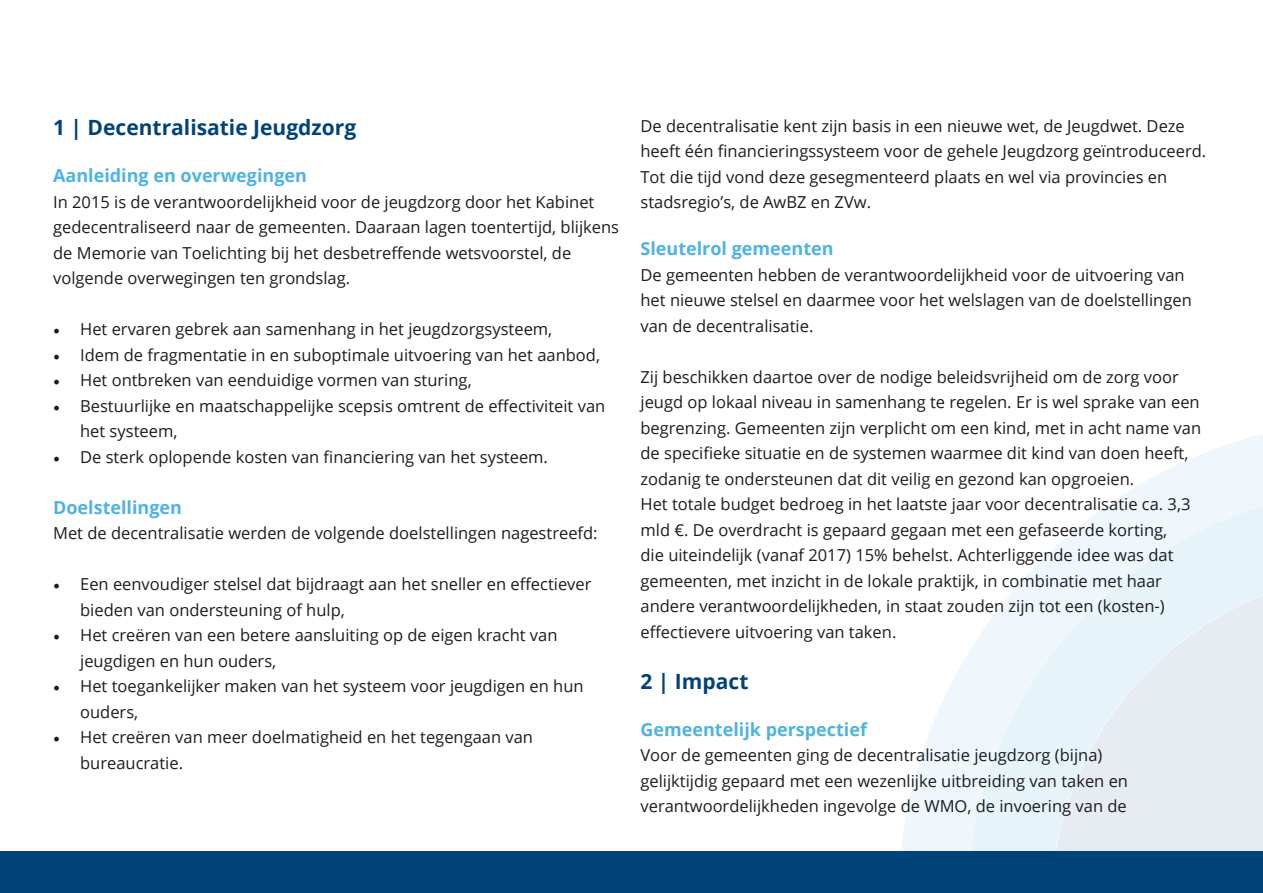
<style>
.page{position:relative;width:1263px;height:893px;background:#fff}
.page>*{position:absolute;margin:0;border:0;box-sizing:border-box;transform-origin:0 0}
.t1{font:700 21px "Open Sans";color:#004379}
.t2{font:700 18px "Open Sans";color:#4fb3e0}
.t3{font:16.5px/25.5px "Open Sans";color:#1c1d1b}
.s1{font-family:"Minion Pro";font-size:18px}
</style>
<div class="page">
<svg style="left:901px;top:434px;width:362px;height:417px"></svg>
<svg style="left:967px;top:488px;width:296px;height:363px;fill:#eff7fc"></svg>
<div style="left:1051px;top:572px;width:212px;height:279px;background:#e6ecf1"></div>
<div style="left:0;top:851px;width:1263px;height:42px;background:#004379"></div>
<p class="t1" style="left:53px;top:113px;width:305px">1 | Decentralisatie Jeugdzorg</p>
<p class="t2" style="left:53px;top:163px;width:255px">Aanleiding en overwegingen</p>
<p class="t3" style="left:53px;top:189px;width:567px">In 2015 is de verantwoordelijkheid voor de jeugdzorg door het Kabinet gedecentraliseerd naar de gemeenten. Daaraan lagen toentertijd, blijkens de Memorie van Toelichting bij het desbetreffende wetsvoorstel, de volgende overwegingen ten grondslag.</p>
<p class="t3" style="left:53px;top:316px;width:501px"><span class="s1">•</span> Het ervaren gebrek aan samenhang in het jeugdzorgsysteem,</p>
<p class="t3" style="left:53px;top:342px;width:548px"><span class="s1">•</span> Idem de fragmentatie in en suboptimale uitvoering van het aanbod,</p>
<p class="t3" style="left:53px;top:367px;width:420px"><span class="s1">•</span> Het ontbreken van eenduidige vormen van sturing,</p>
<p class="t3" style="left:80px;top:393px;width:527px;text-indent:-27px"><span class="s1">•</span> Bestuurlijke en maatschappelijke scepsis omtrent de effectiviteit van het systeem,</p>
<p class="t3" style="left:53px;top:444px;width:496px"><span class="s1">•</span> De sterk oplopende kosten van financiering van het systeem.</p>
<p class="t2" style="left:53px;top:494px;width:130px">Doelstellingen</p>
<p class="t3" style="left:53px;top:520px;width:546px">Met de decentralisatie werden de volgende doelstellingen nagestreefd:</p>
<p class="t3" style="left:80px;top:571px;width:513px;text-indent:-27px"><span class="s1">•</span> Een eenvoudiger stelsel dat bijdraagt aan het sneller en effectiever bieden van ondersteuning of hulp,</p>
<p class="t3" style="left:80px;top:622px;width:479px;text-indent:-27px"><span class="s1">•</span> Het creëren van een betere aansluiting op de eigen kracht van jeugdigen en hun ouders,</p>
<p class="t3" style="left:80px;top:673px;width:505px;text-indent:-27px"><span class="s1">•</span> Het toegankelijker maken van het systeem voor jeugdigen en hun ouders,</p>
<p class="t3" style="left:80px;top:724px;width:454px;text-indent:-27px"><span class="s1">•</span> Het creëren van meer doelmatigheid en het tegengaan van bureaucratie.</p>
<p class="t3" style="left:640px;top:113px;width:567px">De decentralisatie kent zijn basis in een nieuwe wet, de Jeugdwet. Deze heeft één financieringssysteem voor de gehele Jeugdzorg geïntroduceerd.<br>Tot die tijd vond deze gesegmenteerd plaats en wel via provincies en stadsregio’s, de AwBZ en ZVw.</p>
<p class="t2" style="left:640px;top:236px;width:195px">Sleutelrol gemeenten</p>
<p class="t3" style="left:640px;top:262px;width:553px">De gemeenten hebben de verantwoordelijkheid voor de uitvoering van het nieuwe stelsel en daarmee voor het welslagen van de doelstellingen van de decentralisatie.</p>
<p class="t3" style="left:640px;top:364px;width:562px">Zij beschikken daartoe over de nodige beleidsvrijheid om de zorg voor jeugd op lokaal niveau in samenhang te regelen. Er is wel sprake van een begrenzing. Gemeenten zijn verplicht om een kind, met in acht name van de specifieke situatie en de systemen waarmee dit kind van doen heeft, zodanig te ondersteunen dat dit veilig en gezond kan opgroeien.<br>Het totale budget bedroeg in het laatste jaar voor decentralisatie ca. 3,3 mld €. De overdracht is gepaard gegaan met een gefaseerde korting,<br>die uiteindelijk (vanaf 2017) 15% behelst. Achterliggende idee was dat gemeenten, met inzicht in de lokale praktijk, in combinatie met haar andere verantwoordelijkheden, in staat zouden zijn tot een (kosten-) effectievere uitvoering van taken.</p>
<p class="t1" style="left:640px;top:666px;width:109px">2 | Impact</p>
<p class="t2" style="left:640px;top:716px;width:228px">Gemeentelijk perspectief</p>
<p class="t3" style="left:640px;top:742px;width:489px">Voor de gemeenten ging de decentralisatie jeugdzorg (bijna) gelijktijdig gepaard met een wezenlijke uitbreiding van taken en verantwoordelijkheden ingevolge de WMO, de invoering van de</p>
</div>
